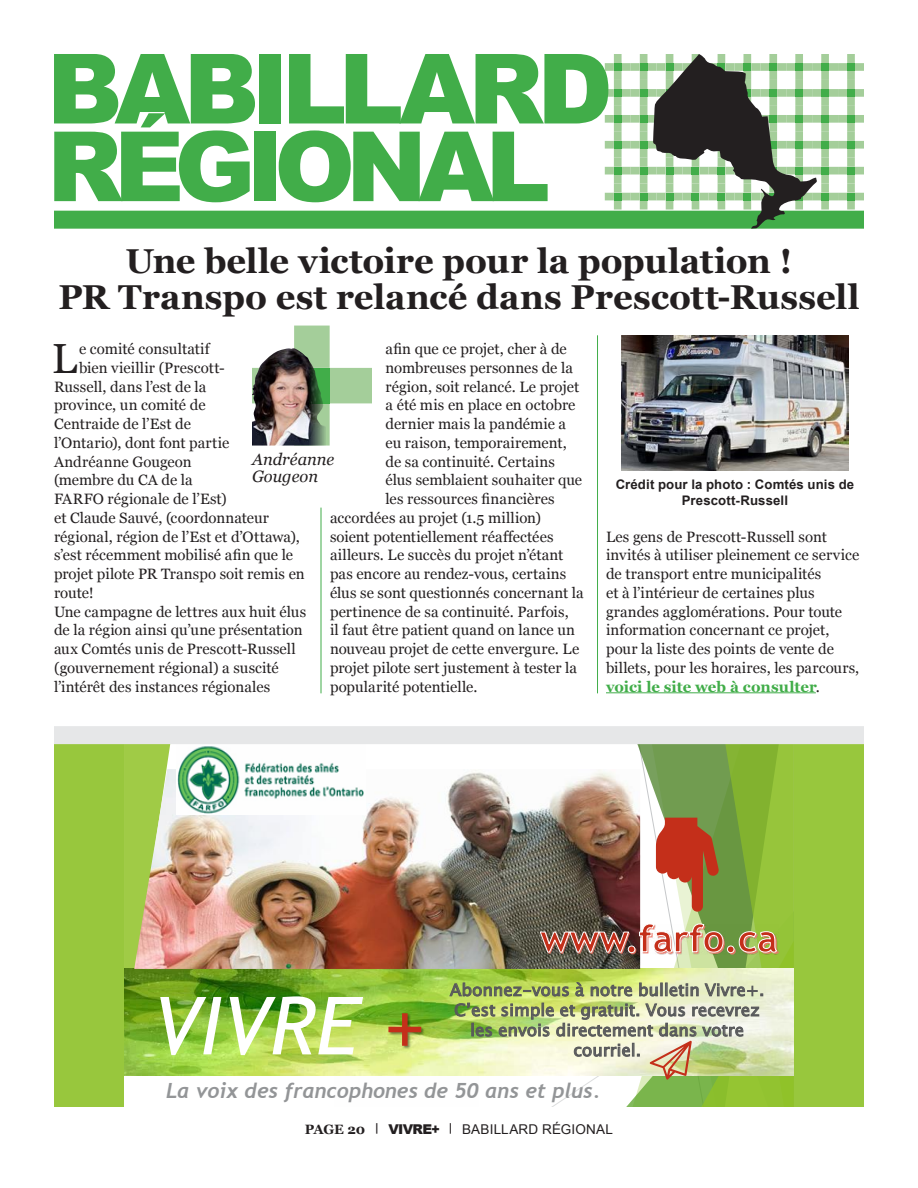
<style>
.page{position:relative;width:918px;height:1188px;background:#fff}
.page>*{position:absolute;margin:0;border:0;box-sizing:border-box;transform-origin:0 0}
.t1{font:900 97.05px/77.7px "Arial";letter-spacing:-.08em;color:#41ad49}
.t2{font:italic 80.25px "Trebuchet MS";color:#fff}
.t3{font:42px "Georgia";color:#231f20}
.t4{font:700 34.5px/36.3px "Georgia";color:#231f20;text-align:center}
.t5{font:italic 700 21px "Trebuchet";color:#939597}
.t6{font:16.8px/20.1px "Lucida Sans Unicode";color:#58595b;text-align:center}
.t7{font:italic 16.5px/17.2px "Georgia";color:#231f20}
.t8{font:15px/18.8px "Georgia";letter-spacing:.005em;color:#231f20}
.t9{font:13.5px "Arial";letter-spacing:.015em;color:#231f20}
.t10{font:700 13.2px/16.5px "Arial";letter-spacing:.01em;color:#231f20;text-align:center}
.s1{font-weight:700;color:#41ad49}
.s2{color:#c42f1a}
.s3{font-family:"Georgia";font-weight:700}
.s4{font-weight:900}
</style>
<div class="page">
<div style="left:54px;top:211px;width:810px;height:18px;background:#41ad49"></div>
<svg style="left:605px;top:54px;width:259px;height:175px"></svg>
<div style="left:54px;top:743px;width:810px;height:364px;background:#98c73d"></div>
<div style="left:124px;top:743px;width:670px;height:364px;background:#fff"></div>
<div style="left:124px;top:744px;width:46px;height:225px;background:#a0cb46"></div>
<img style="left:124px;top:969px;width:407px;height:106px">
<img style="left:335px;top:969px;width:144px;height:107px">
<img style="left:134px;top:769px;width:397px;height:200px">
<img style="left:177px;top:746px;width:189px;height:69px">
<img style="left:531px;top:744px;width:263px;height:363px">
<hr style="left:606px;top:692px;width:210px;height:1px;background:#41ad49">
<svg style="left:294px;top:326px;width:78px;height:120px"></svg>
<div style="left:294px;top:368px;width:36px;height:35px;background:#41ad49"></div>
<img style="left:252px;top:348px;width:74px;height:98px">
<img style="left:621px;top:335px;width:228px;height:135px">
<div style="left:54px;top:726px;width:810px;height:18px;background:#e6e7e8"></div>
<hr style="left:321px;top:508px;width:1px;height:185px;background:#41ad49">
<hr style="left:597px;top:335px;width:1px;height:358px;background:#41ad49">
<h1 class="t1" style="left:47px;top:47px;width:567px">BABILLARD<br>RÉGIONAL</h1>
<h3 class="t4" style="left:58px;top:241px;width:803px">Une belle victoire pour la population !<br>PR Transpo est relancé dans Prescott-Russell</h3>
<h3 class="t3" style="left:52px;top:328px;width:27px">L</h3>
<p class="t8" style="left:79px;top:339px;width:132px">e comité consultatif</p>
<p class="t8" style="left:386px;top:339px;width:183px">afin que ce projet, cher à de</p>
<p class="t8" style="left:386px;top:358px;width:189px">nombreuses personnes de la</p>
<p class="t8" style="left:386px;top:376px;width:195px">région, soit relancé. Le projet</p>
<p class="t8" style="left:386px;top:395px;width:192px">a été mis en place en octobre</p>
<p class="t8" style="left:386px;top:414px;width:182px">dernier mais la pandémie a</p>
<p class="t8" style="left:386px;top:433px;width:183px">eu raison, temporairement,</p>
<p class="t8" style="left:386px;top:451px;width:171px">de sa continuité. Certains</p>
<p class="t8" style="left:386px;top:470px;width:198px">élus semblaient souhaiter que</p>
<p class="t8" style="left:386px;top:489px;width:171px">les ressources financières</p>
<p class="t8" style="left:330px;top:508px;width:212px">accordées au projet (1.5 million)</p>
<p class="t8" style="left:330px;top:526px;width:225px">soient potentiellement réaffectées</p>
<p class="t8" style="left:330px;top:545px;width:235px">ailleurs. Le succès du projet n’étant</p>
<p class="t8" style="left:330px;top:564px;width:238px">pas encore au rendez-vous, certains</p>
<p class="t8" style="left:330px;top:583px;width:255px">élus se sont questionnés concernant la</p>
<p class="t8" style="left:330px;top:601px;width:240px">pertinence de sa continuité. Parfois,</p>
<p class="t8" style="left:330px;top:620px;width:247px">il faut être patient quand on lance un</p>
<p class="t8" style="left:330px;top:639px;width:251px">nouveau projet de cette envergure. Le</p>
<p class="t8" style="left:330px;top:658px;width:249px">projet pilote sert justement à tester la</p>
<p class="t8" style="left:330px;top:676px;width:149px">popularité potentielle.</p>
<p class="t8" style="left:79px;top:358px;width:147px">bien vieillir (Prescott-</p>
<p class="t8" style="left:54px;top:376px;width:154px">Russell, dans l’est de la</p>
<p class="t8" style="left:54px;top:395px;width:153px">province, un comité de</p>
<p class="t8" style="left:54px;top:414px;width:138px">Centraide de l’Est de</p>
<p class="t8" style="left:54px;top:433px;width:177px">l’Ontario), dont font partie</p>
<p class="t8" style="left:54px;top:451px;width:139px">Andréanne Gougeon</p>
<p class="t8" style="left:54px;top:470px;width:140px">(membre du CA de la</p>
<p class="t8" style="left:54px;top:489px;width:174px">FARFO régionale de l’Est)</p>
<p class="t8" style="left:54px;top:508px;width:217px">et Claude Sauvé, (coordonnateur</p>
<p class="t8" style="left:54px;top:526px;width:247px">régional, région de l’Est et d’Ottawa),</p>
<p class="t8" style="left:54px;top:545px;width:241px">s’est récemment mobilisé afin que le</p>
<p class="t8" style="left:54px;top:564px;width:252px">projet pilote PR Transpo soit remis en</p>
<p class="t8" style="left:54px;top:583px;width:41px">route!</p>
<p class="t8" style="left:54px;top:601px;width:254px">Une campagne de lettres aux huit élus</p>
<p class="t8" style="left:54px;top:620px;width:250px">de la région ainsi qu’une présentation</p>
<p class="t8" style="left:54px;top:639px;width:243px">aux Comtés unis de Prescott-Russell</p>
<p class="t8" style="left:54px;top:658px;width:226px">(gouvernement régional) a suscité</p>
<p class="t8" style="left:54px;top:676px;width:218px">l’intérêt des instances régionales</p>
<p class="t7" style="left:252px;top:450px;width:84px">Andréanne<br>Gougeon</p>
<p class="t10" style="left:616px;top:476px;width:240px">Crédit pour la photo : Comtés unis de<br>Prescott-Russell</p>
<p class="t8" style="left:606px;top:526px;width:255px">Les gens de Prescott-Russell sont invités à utiliser pleinement ce service de transport entre municipalités<br>et à l’intérieur de certaines plus grandes agglomérations. Pour toute information concernant ce projet, pour la liste des points de vente de billets, pour les horaires, les parcours, <span class="s1">voici le site web à consulter</span>.</p>
<p class="t6" style="left:450px;top:980px;width:316px">Abonnez-vous à notre bulletin Vivre+.<br>C’est simple et gratuit. Vous recevrez les envois directement dans votre courriel.</p>
<h2 class="t2" style="left:153px;top:977px;width:274px">VIVRE <span class="s2">+</span></h2>
<h3 class="t5" style="left:166px;top:1077px;width:436px">La voix des francophones de 50 ans et plus.</h3>
<p class="t9" style="left:305px;top:1121px;width:310px"><span class="s3">PAGE 20 ︳</span> <span class="s4">VIVRE+</span> <span class="s3">︳</span> BABILLARD RÉGIONAL</p>
</div>
